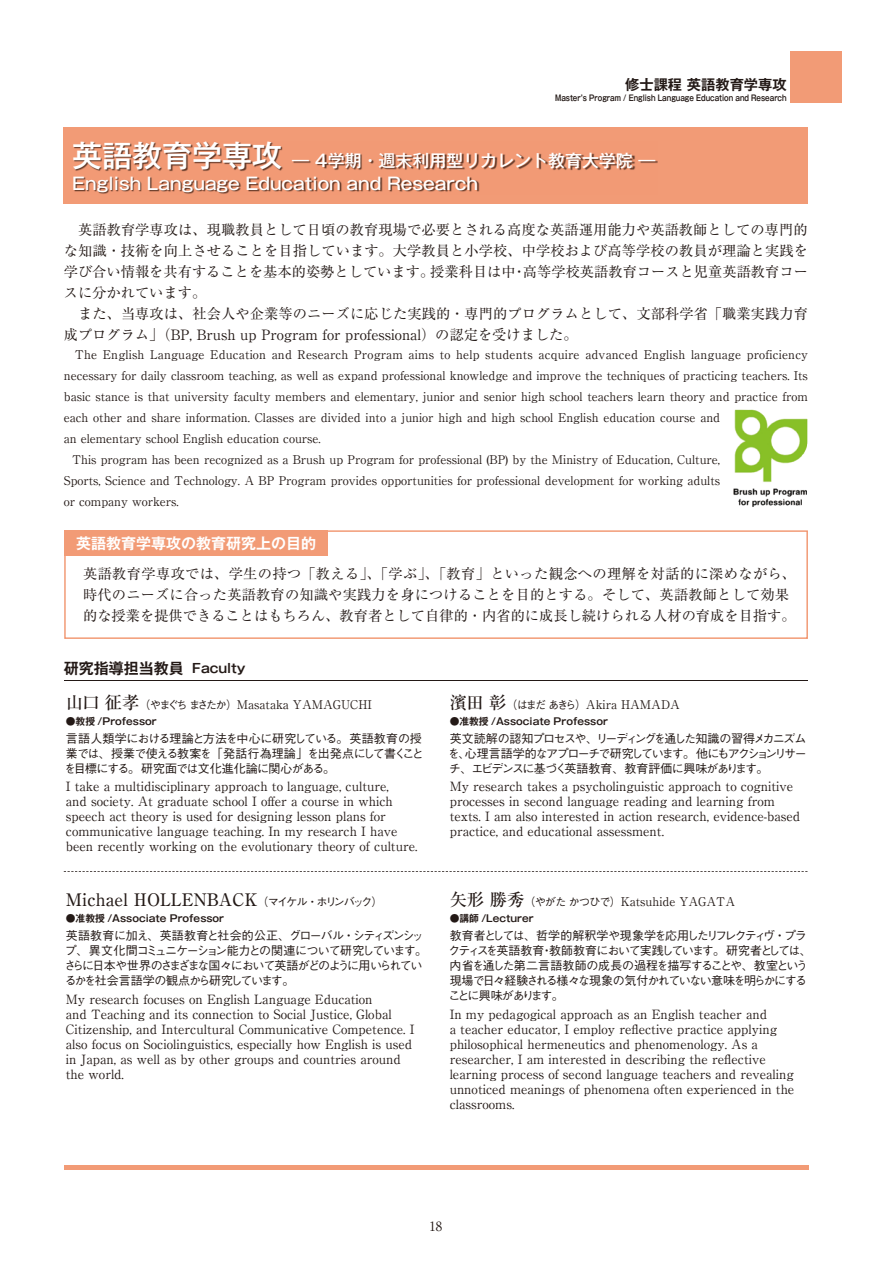
<style>
.page{position:relative;width:893px;height:1263px;background:#fff}
.page>*{position:absolute;margin:0;border:0;box-sizing:border-box;transform-origin:0 0}
.t1{font:500 17.25px "Ryumin Pro";color:#231916}
.t2{font:500 16.95px/23px "Gothic MB101 Pro";color:#fff}
.t3{font:700 15px "Gothic MB101 Pro De";color:#fff}
.t4{font:700 15px "Gothic MB101 Pro De";color:#231916}
.t5{font:14.25px/21px "Ryumin Pro";letter-spacing:.005em;color:#231916}
.t6{font:700 14.25px "Gothic MB101 Pro De";color:#231916}
.t7{font:12.75px/15px "Ryumin Pro";color:#231916}
.t8{font:12px "Ryumin Pro";color:#231916}
.t9{font:500 12px/15px "Gothic BBB Pro";letter-spacing:-.095em;color:#231916}
.t10{font:500 12px/15px "Gothic BBB Pro";letter-spacing:-.06em;color:#231916}
.t11{font:700 9.75px "Gothic MB101 Pro De";color:#231916}
.t12{font:700 8.25px "Gothic MB101 Pro De";color:#231916;scale:.8 1}
.s1{font-size:30px}
.s2{font-size:12.75px}
.s3{font-weight:500;font-size:17.25px}
.s4{font-family:"Gothic BBB Pro";font-weight:500;font-size:11.25px}
.s5{font-family:"Gothic BBB Pro";font-size:11.25px}
</style>
<div class="page">
<div style="left:64px;top:128px;width:744px;height:76px;background:#f29b76"></div>
<img style="left:74px;top:142px;width:584px;height:52px">
<svg style="left:64px;top:530px;width:744px;height:109px"></svg>
<hr style="left:64px;top:680px;width:743px;height:1px;background:#231916">
<svg style="left:64px;top:871px;width:743px;height:1px"></svg>
<img style="left:733px;top:409px;width:74px;height:87px">
<div style="left:791px;top:51px;width:51px;height:51px;background:#f29b76"></div>
<hr style="left:64px;top:1165px;width:744px;height:4px;background:#f29b76">
<p class="t6" style="left:625px;top:73px;width:163px">修士課程 英語教育学専攻</p>
<p class="t12" style="left:555px;top:91px;width:291px">Master’s Program / English Language Education and Research</p>
<h2 class="t2" style="left:72px;top:146px;width:585px"><span class="s1">英語教育学専攻</span> ― 4学期・週末利用型リカレント教育大学院 ―<br>English Language Education and Research</h2>
<p class="t5" style="left:64px;top:218px;width:746px">　英語教育学専攻は、現職教員として日頃の教育現場で必要とされる高度な英語運用能力や英語教師としての専門的な知識・技術を向上させることを目指しています。大学教員と小学校、中学校および高等学校の教員が理論と実践を学び合い情報を共有することを基本的姿勢としています。授業科目は中・高等学校英語教育コースと児童英語教育コースに分かれています。<br>　また、当専攻は、社会人や企業等のニーズに応じた実践的・専門的プログラムとして、文部科学省「職業実践力育成プログラム」（BP, Brush up Program for professional）の認定を受けました。</p>
<p class="t8" style="left:75px;top:345px;width:735px">The English Language Education and Research Program aims to help students acquire advanced English language proficiency</p>
<p class="t8" style="left:64px;top:366px;width:746px">necessary for daily classroom teaching, as well as expand professional knowledge and improve the techniques of practicing teachers. Its</p>
<p class="t8" style="left:64px;top:387px;width:746px">basic stance is that university faculty members and elementary, junior and senior high school teachers learn theory and practice from</p>
<p class="t8" style="left:64px;top:408px;width:658px">each other and share information. Classes are divided into a junior high and high school English education course and</p>
<p class="t8" style="left:64px;top:429px;width:259px">an elementary school English education course.</p>
<p class="t8" style="left:72px;top:450px;width:649px">This program has been recognized as a Brush up Program for professional (BP) by the Ministry of Education, Culture,</p>
<p class="t8" style="left:64px;top:471px;width:658px">Sports, Science and Technology. A BP Program provides opportunities for professional development for working adults</p>
<p class="t8" style="left:64px;top:492px;width:117px">or company workers.</p>
<p class="t3" style="left:76px;top:531px;width:241px">英語教育学専攻の教育研究上の目的</p>
<p class="t5" style="left:83px;top:562px;width:714px">英語教育学専攻では、学生の持つ「教える」、「学ぶ」、「教育」といった観念への理解を対話的に深めながら、時代のニーズに合った英語教育の知識や実践力を身につけることを目的とする。そして、英語教師として効果的な授業を提供できることはもちろん、教育者として自律的・内省的に成長し続けられる人材の育成を目指す。</p>
<p class="t4" style="left:64px;top:656px;width:183px">研究指導担当教員 <span class="s2">Faculty</span></p>
<p class="t8" style="left:66px;top:695px;width:308px"><span class="s3">山口 征孝</span><span class="s4">（やまぐち まさたか）</span>Masataka YAMAGUCHI</p>
<p class="t11" style="left:66px;top:713px;width:92px">●教授 /Professor</p>
<p class="t10" style="left:64px;top:729px;width:361px">言語人類学における理論と方法を中心に研究している。英語教育の授業では、授業で使える教案を「発話行為理論」を出発点にして書くことを目標にする。研究面では文化進化論に関心がある。</p>
<p class="t7" style="left:66px;top:778px;width:353px">I take a multidisciplinary approach to language, culture,<br>and society. At graduate school I offer a course in which speech act theory is used for designing lesson plans for communicative language teaching. In my research I have been recently working on the evolutionary theory of culture.</p>
<h1 class="t1" style="left:66px;top:886px;width:318px">Michael HOLLENBACK<span class="s5">（マイケル・ホリンバック）</span></h1>
<p class="t11" style="left:66px;top:911px;width:160px">●准教授 /Associate Professor</p>
<p class="t9" style="left:64px;top:927px;width:365px">英語教育に加え、英語教育と社会的公正、グローバル・シティズンシップ、異文化間コミュニケーション能力との関連について研究しています。さらに日本や世界のさまざまな国々において英語がどのように用いられているかを社会言語学の観点から研究しています。</p>
<p class="t7" style="left:66px;top:991px;width:350px">My research focuses on English Language Education<br>and Teaching and its connection to Social Justice, Global Citizenship, and Intercultural Communicative Competence. I also focus on Sociolinguistics, especially how English is used in Japan, as well as by other groups and countries around the world.</p>
<p class="t8" style="left:450px;top:695px;width:232px"><span class="s3">濱田 彰</span><span class="s4">（はまだ あきら）</span>Akira HAMADA</p>
<p class="t11" style="left:450px;top:713px;width:160px">●准教授 /Associate Professor</p>
<p class="t9" style="left:448px;top:729px;width:360px;text-align:justify">英文読解の認知プロセスや、リーディングを通した知識の習得メカニズムを、心理言語学的なアプローチで研究しています。他にもアクションリサーチ、エビデンスに基づく英語教育、教育評価に興味があります。</p>
<p class="t7" style="left:450px;top:778px;width:352px">My research takes a psycholinguistic approach to cognitive processes in second language reading and learning from texts. I am also interested in action research, evidence-based practice, and educational assessment.</p>
<p class="t8" style="left:450px;top:892px;width:287px"><span class="s3">矢形 勝秀</span><span class="s4">（やがた かつひで）</span>Katsuhide YAGATA</p>
<p class="t11" style="left:450px;top:911px;width:86px">●講師 /Lecturer</p>
<p class="t9" style="left:448px;top:927px;width:365px">教育者としては、哲学的解釈学や現象学を応用したリフレクティヴ・プラクティスを英語教育・教師教育において実践しています。研究者としては、内省を通した第二言語教師の成長の過程を描写することや、教室という現場で日々経験される様々な現象の気付かれていない意味を明らかにすることに興味があります。</p>
<p class="t7" style="left:450px;top:1006px;width:346px">In my pedagogical approach as an English teacher and<br>a teacher educator, I employ reflective practice applying philosophical hermeneutics and phenomenology. As a researcher, I am interested in describing the reflective learning process of second language teachers and revealing unnoticed meanings of phenomena often experienced in the classrooms.</p>
<p class="t7" style="left:429px;top:1218px;width:14px">18</p>
</div>
